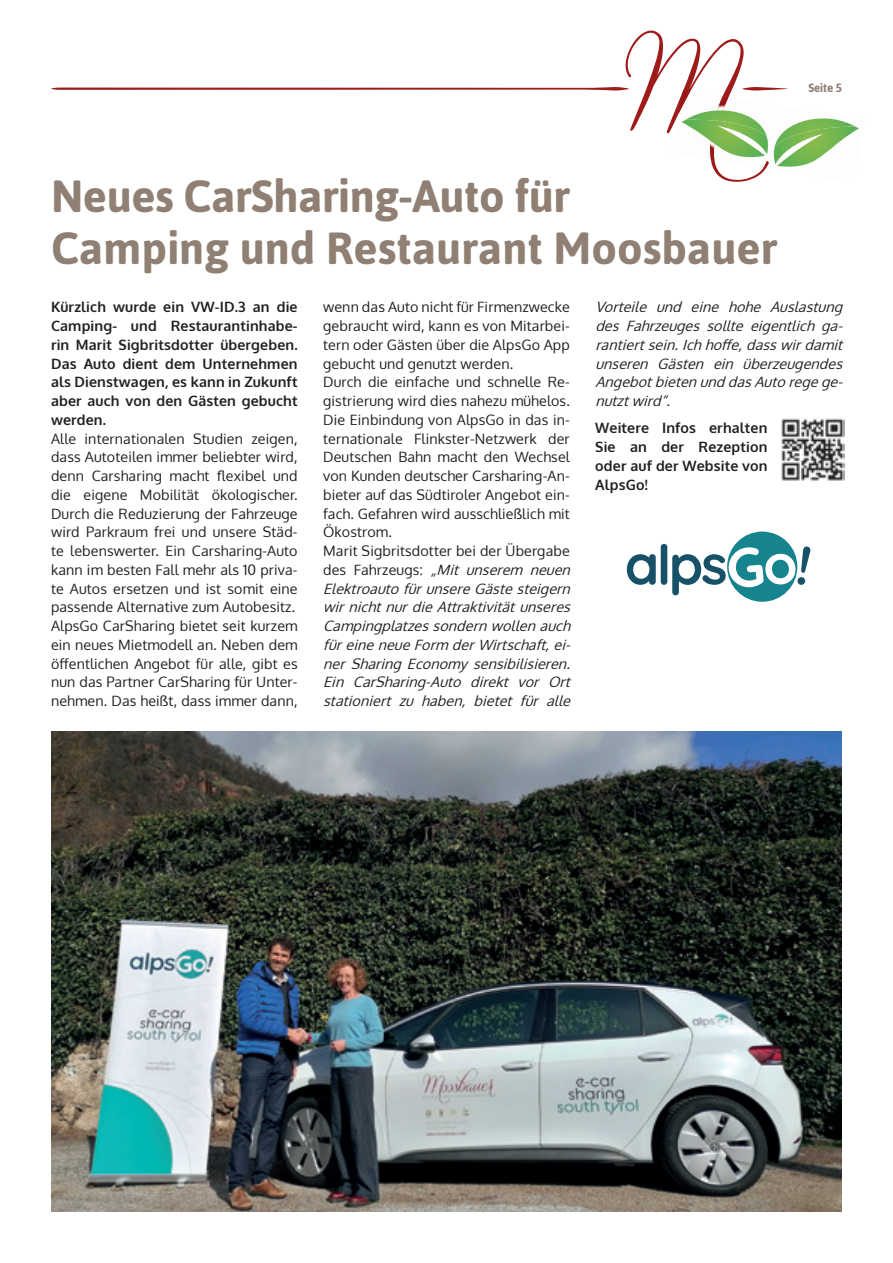
<style>
.page{position:relative;width:893px;height:1263px;background:#fff}
.page>*{position:absolute;margin:0;border:0;box-sizing:border-box;transform-origin:0 0}
.t1{font:700 45px/51.8px "Asap";color:#8f8073}
.t2{font:14.25px/18.8px "Oxygen";letter-spacing:.01em;color:#231f20}
.t3{font:700 14.25px/18.8px "Oxygen";letter-spacing:.01em;color:#231f20;text-align:justify}
.t4{font:italic 14.25px/18.8px "Oxygen";color:#231f20;text-align:justify}
.t5{font:700 12px "Asap";letter-spacing:-.015em;color:#8f8073}
.s1{font-style:italic}
</style>
<div class="page">
<svg style="left:51px;top:30px;width:808px;height:152px"></svg>
<img style="left:781px;top:418px;width:63px;height:63px">
<div style="left:727px;top:531px;width:70px;height:71px;background:#15848f;border-radius:50%"></div>
<svg style="left:627px;top:544px;width:184px;height:51px"></svg>
<img style="left:51px;top:731px;width:791px;height:481px">
<p class="t5" style="left:808px;top:80px;width:35px">Seite 5</p>
<h1 class="t1" style="left:51px;top:170px;width:728px">Neues CarSharing-Auto für<br>Camping und Restaurant Moosbauer</h1>
<p class="t3" style="left:51px;top:298px;width:248px">Kürzlich wurde ein VW-ID.3 an die Camping- und Restaurantinhabe&shy;rin Marit Sigbritsdotter übergeben.<br>Das Auto dient dem Unternehmen als Dienstwagen, es kann in Zukunft aber auch von den Gästen gebucht werden.</p>
<p class="t2" style="left:51px;top:429px;width:248px">Alle internationalen Studien zeigen, dass Autoteilen immer beliebter wird, denn Carsharing macht flexibel und die eigene Mobilität ökologischer.<br>Durch die Reduzierung der Fahrzeuge wird Parkraum frei und unsere Städ&shy;te lebenswerter. Ein Carsharing-Auto kann im besten Fall mehr als 10 priva&shy;te Autos ersetzen und ist somit eine passende Alternative zum Autobesitz.<br>AlpsGo CarSharing bietet seit kurzem ein neues Mietmodell an. Neben dem öffentlichen Angebot für alle, gibt es nun das Partner CarSharing für Unter&shy;nehmen. Das heißt, dass immer dann,</p>
<p class="t2" style="left:323px;top:298px;width:253px">wenn das Auto nicht für Firmenzwecke gebraucht wird, kann es von Mitarbei&shy;tern oder Gästen über die AlpsGo App gebucht und genutzt werden.<br>Durch die einfache und schnelle Re&shy;gistrierung wird dies nahezu mühelos.<br>Die Einbindung von AlpsGo in das in&shy;ternationale Flinkster-Netzwerk der Deutschen Bahn macht den Wechsel von Kunden deutscher Carsharing-An&shy;bieter auf das Südtiroler Angebot ein&shy;fach. Gefahren wird ausschließlich mit Ökostrom.<br>Marit Sigbritsdotter bei der Übergabe d e s F a h r z e u g s : <span class="s1">„Mit unserem neuen ElektroautofürunsereGästesteigern wirnichtnurdieAttraktivitätunseres Campingplatzessondernwollenauch füreineneueForm derWirtschaft,ei&shy;ner Sharing Economy sensibilisieren.<br>Ein CarSharing-Auto direkt vor Ort stationiert zu haben, bietet für alle</span></p>
<p class="t4" style="left:595px;top:298px;width:253px">Vorteile und eine hohe Auslastung des Fahrzeuges sollte eigentlich ga&shy;rantiertsein.Ichhoffe,dasswirdamit unseren Gästen ein überzeugendes AngebotbietenunddasAutoregege&shy;nutztwird“.</p>
<p class="t3" style="left:595px;top:419px;width:174px">Weitere Infos erhalten Sie an der Rezeption oder auf der Website von AlpsGo!</p>
</div>
